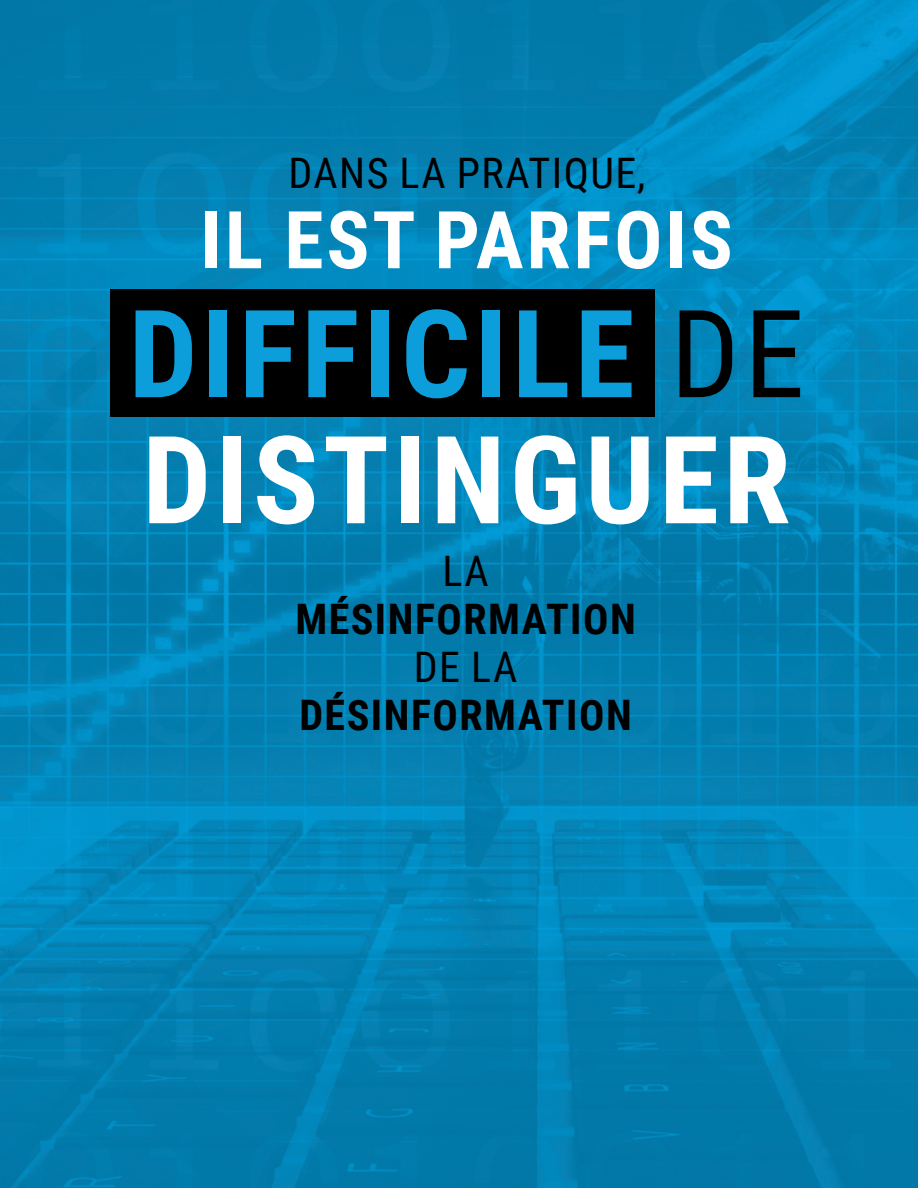
<style>
.page{position:relative;width:918px;height:1188px;background:#fff}
.page>*{position:absolute;margin:0;border:0;box-sizing:border-box;transform-origin:0 0}
.t1{font:700 121.95px/126.1px "Roboto Condensed";letter-spacing:.035em;color:#fff}
.t2{font:700 79.95px "Roboto Condensed";letter-spacing:.035em;color:#fff}
.t3{font:700 42px/48px "Roboto Condensed";letter-spacing:.035em;color:#000;text-align:center}
.t4{font:42px "Roboto Condensed";letter-spacing:.035em;color:#000}
.s1{color:#0c9eda}
.s2{font-weight:400;color:#000}
.s3{font-weight:400}
</style>
<div class="page">
<img style="left:0;top:0;width:918px;height:1188px">
<div style="left:110px;top:289px;width:544px;height:128px;background:#000"></div>
<p class="t4" style="left:288px;top:143px;width:359px">DANS LA PRATIQUE,</p>
<p class="t2" style="left:200px;top:184px;width:534px">IL EST PARFOIS</p>
<p class="t1" style="left:129px;top:286px;width:678px"><span class="s1">DIFFICILE</span> <span class="s2">DE<br></span>DISTINGUER</p>
<p class="t3" style="left:295px;top:546px;width:342px"><span class="s3">LA<br></span>MÉSINFORMATION<br><span class="s3">DE LA<br></span>DÉSINFORMATION</p>
</div>
